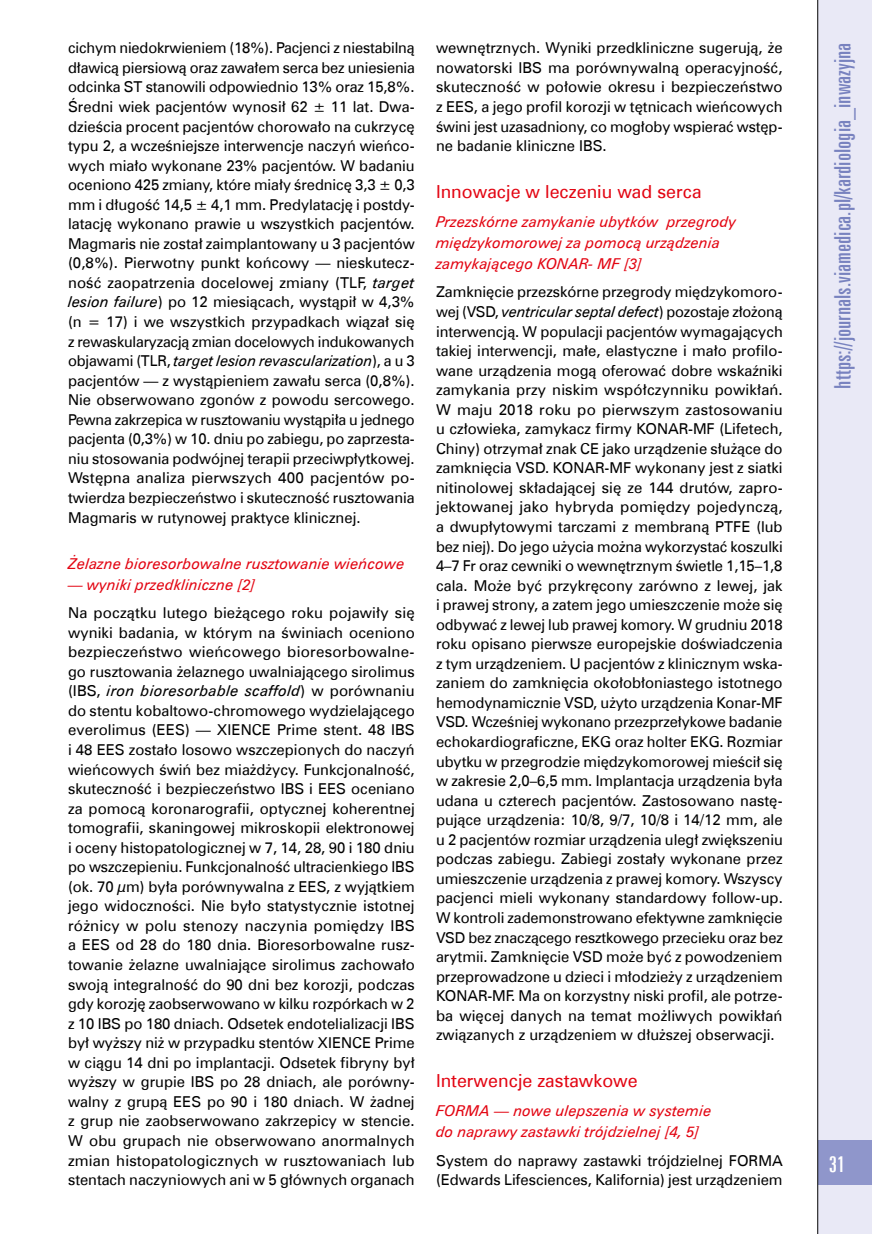
<style>
.page{position:relative;width:872px;height:1234px;background:#fff}
.page>*{position:absolute;margin:0;border:0;box-sizing:border-box;transform-origin:0 0}
.t1{font:22.5px "Zurich X Cn EU";color:#7882bf;scale:1.07 1}
.t2{font:22.5px "Zurich X Cn EU";color:#fff;scale:1.07 1}
.t3{font:18px "Zurich EU";color:#e30613}
.t4{font:15px/19.5px "Zurich EU";color:#000;text-align:justify}
.t5{font:italic 15px/21px "Zurich EU";color:#e30613}
.s1{font-style:italic}
</style>
<div class="page">
<div style="left:817px;top:0;width:55px;height:1233px;background:#e9e9f6"></div>
<div style="left:817px;top:1140px;width:55px;height:44px;background:#8f96cb"></div>
<hr style="left:817px;top:0;width:1px;height:1233px;background:#000">
<p class="t4" style="left:68px;top:38px;width:348px">cichym niedokrwieniem (18%). Pacjenci z niestabilną dławicą piersiową oraz zawałem serca bez uniesienia odcinka ST stanowili odpowiednio 13% oraz 15,8%.<br>Średni wiek pacjentów wynosił 62 ± 11 lat. Dwa&shy;dzieścia procent pacjentów chorowało na cukrzycę typu 2, a wcześniejsze interwencje naczyń wieńco&shy;wych miało wykonane 23% pacjentów. W badaniu oceniono 425 zmiany, które miały średnicę 3,3 ± 0,3 mm i długość 14,5 ± 4,1 mm. Predylatację i postdy&shy;latację wykonano prawie u wszystkich pacjentów.<br>Magmaris nie został zaimplantowany u 3 pacjentów (0,8%). Pierwotny punkt końcowy — nieskutecz&shy;ność zaopatrzenia docelowej zmiany (TLF, <span class="s1">target lesion failure</span>) po 12 miesiącach, wystąpił w 4,3% (n = 17) i we wszystkich przypadkach wiązał się z rewaskularyzacją zmian docelowych indukowanych objawami (TLR, <span class="s1">target lesion revascularization</span>), a u 3 pacjentów — z wystąpieniem zawału serca (0,8%).<br>Nie obserwowano zgonów z powodu sercowego.<br>Pewna zakrzepica w rusztowaniu wystąpiła u jednego pacjenta (0,3%) w 10. dniu po zabiegu, po zaprzesta&shy;niu stosowania podwójnej terapii przeciwpłytkowej.<br>Wstępna analiza pierwszych 400 pacjentów po&shy;twierdza bezpieczeństwo i skuteczność rusztowania Magmaris w rutynowej praktyce klinicznej.</p>
<p class="t5" style="left:68px;top:553px;width:338px">Żelazne bioresorbowalne rusztowanie wieńcowe</p>
<p class="t5" style="left:68px;top:574px;width:189px">— wyniki przedkliniczne [2]</p>
<p class="t4" style="left:68px;top:603px;width:348px">Na początku lutego bieżącego roku pojawiły się wyniki badania, w którym na świniach oceniono bezpieczeństwo wieńcowego bioresorbowalne&shy;go rusztowania żelaznego uwalniającego sirolimus (IBS, <span class="s1">iron bioresorbable scaffold</span>) w porównaniu do stentu kobaltowo-chromowego wydzielającego everolimus (EES) — XIENCE Prime stent. 48 IBS i 48 EES zostało losowo wszczepionych do naczyń wieńcowych świń bez miażdżycy. Funkcjonalność, skuteczność i bezpieczeństwo IBS i EES oceniano za pomocą koronarografii, optycznej koherentnej tomografii, skaningowej mikroskopii elektronowej i oceny histopatologicznej w 7, 14, 28, 90 i 180 dniu po wszczepieniu. Funkcjonalność ultracienkiego IBS (ok. 70 μm) była porównywalna z EES, z wyjątkiem jego widoczności. Nie było statystycznie istotnej różnicy w polu stenozy naczynia pomiędzy IBS a EES od 28 do 180 dnia. Bioresorbowalne rusz&shy;towanie żelazne uwalniające sirolimus zachowało swoją integralność do 90 dni bez korozji, podczas gdy korozję zaobserwowano w kilku rozpórkach w 2 z 10 IBS po 180 dniach. Odsetek endotelializacji IBS był wyższy niż w przypadku stentów XIENCE Prime w ciągu 14 dni po implantacji. Odsetek fibryny był wyższy w grupie IBS po 28 dniach, ale porówny&shy;walny z grupą EES po 90 i 180 dniach. W żadnej z grup nie zaobserwowano zakrzepicy w stencie.<br>W obu grupach nie obserwowano anormalnych zmian histopatologicznych w rusztowaniach lub stentach naczyniowych ani w 5 głównych organach</p>
<p class="t4" style="left:436px;top:38px;width:348px">wewnętrznych. Wyniki przedkliniczne sugerują, że nowatorski IBS ma porównywalną operacyjność, skuteczność w połowie okresu i bezpieczeństwo z EES, a jego profil korozji w tętnicach wieńcowych świni jest uzasadniony, co mogłoby wspierać wstęp&shy;ne badanie kliniczne IBS.</p>
<p class="t3" style="left:436px;top:180px;width:267px">Innowacje w leczeniu wad serca</p>
<p class="t5" style="left:436px;top:211px;width:302px">Przezskórne zamykanie ubytków przegrody międzykomorowej za pomocą urządzenia zamykającego KONAR- MF [3]</p>
<p class="t4" style="left:436px;top:282px;width:348px">Zamknięcie przezskórne przegrody międzykomoro&shy;wej (VSD, <span class="s1">ventricular septal defect</span>) pozostaje złożoną interwencją. W populacji pacjentów wymagających takiej interwencji, małe, elastyczne i mało profilo&shy;wane urządzenia mogą oferować dobre wskaźniki zamykania przy niskim współczynniku powikłań.<br>W maju 2018 roku po pierwszym zastosowaniu u człowieka, zamykacz firmy KONAR-MF (Lifetech, Chiny) otrzymał znak CE jako urządzenie służące do zamknięcia VSD. KONAR-MF wykonany jest z siatki nitinolowej składającej się ze 144 drutów, zapro&shy;jektowanej jako hybryda pomiędzy pojedynczą, a dwupłytowymi tarczami z membraną PTFE (lub bez niej). Do jego użycia można wykorzystać koszulki 4–7 Fr oraz cewniki o wewnętrznym świetle 1,15–1,8 cala. Może być przykręcony zarówno z lewej, jak i prawej strony, a zatem jego umieszczenie może się odbywać z lewej lub prawej komory. W grudniu 2018 roku opisano pierwsze europejskie doświadczenia z tym urządzeniem. U pacjentów z klinicznym wska&shy;zaniem do zamknięcia okołobłoniastego istotnego hemodynamicznie VSD, użyto urządzenia Konar-MF VSD. Wcześniej wykonano przezprzełykowe badanie echokardiograficzne, EKG oraz holter EKG. Rozmiar ubytku w przegrodzie międzykomorowej mieścił się w zakresie 2,0–6,5 mm. Implantacja urządzenia była udana u czterech pacjentów. Zastosowano nastę&shy;pujące urządzenia: 10/8, 9/7, 10/8 i 14/12 mm, ale u 2 pacjentów rozmiar urządzenia uległ zwiększeniu podczas zabiegu. Zabiegi zostały wykonane przez umieszczenie urządzenia z prawej komory. Wszyscy pacjenci mieli wykonany standardowy follow-up.<br>W kontroli zademonstrowano efektywne zamknięcie VSD bez znaczącego resztkowego przecieku oraz bez arytmii. Zamknięcie VSD może być z powodzeniem przeprowadzone u dzieci i młodzieży z urządzeniem KONAR-MF. Ma on korzystny niski profil, ale potrze&shy;ba więcej danych na temat możliwych powikłań związanych z urządzeniem w dłuższej obserwacji.</p>
<p class="t3" style="left:436px;top:1069px;width:203px">Interwencje zastawkowe</p>
<p class="t5" style="left:436px;top:1099px;width:277px">FORMA — nowe ulepszenia w systemie do naprawy zastawki trójdzielnej [4, 5]</p>
<p class="t4" style="left:436px;top:1149px;width:348px">System do naprawy zastawki trójdzielnej FORMA (Edwards Lifesciences, Kalifornia) jest urządzeniem</p>
<h1 class="t1" style="left:829px;top:388px;width:325px;rotate:-90deg">https://journals.viamedica.pl/kardiologia_inwazyjna</h1>
<h1 class="t2" style="left:828px;top:1150px;width:17px">31</h1>
</div>
